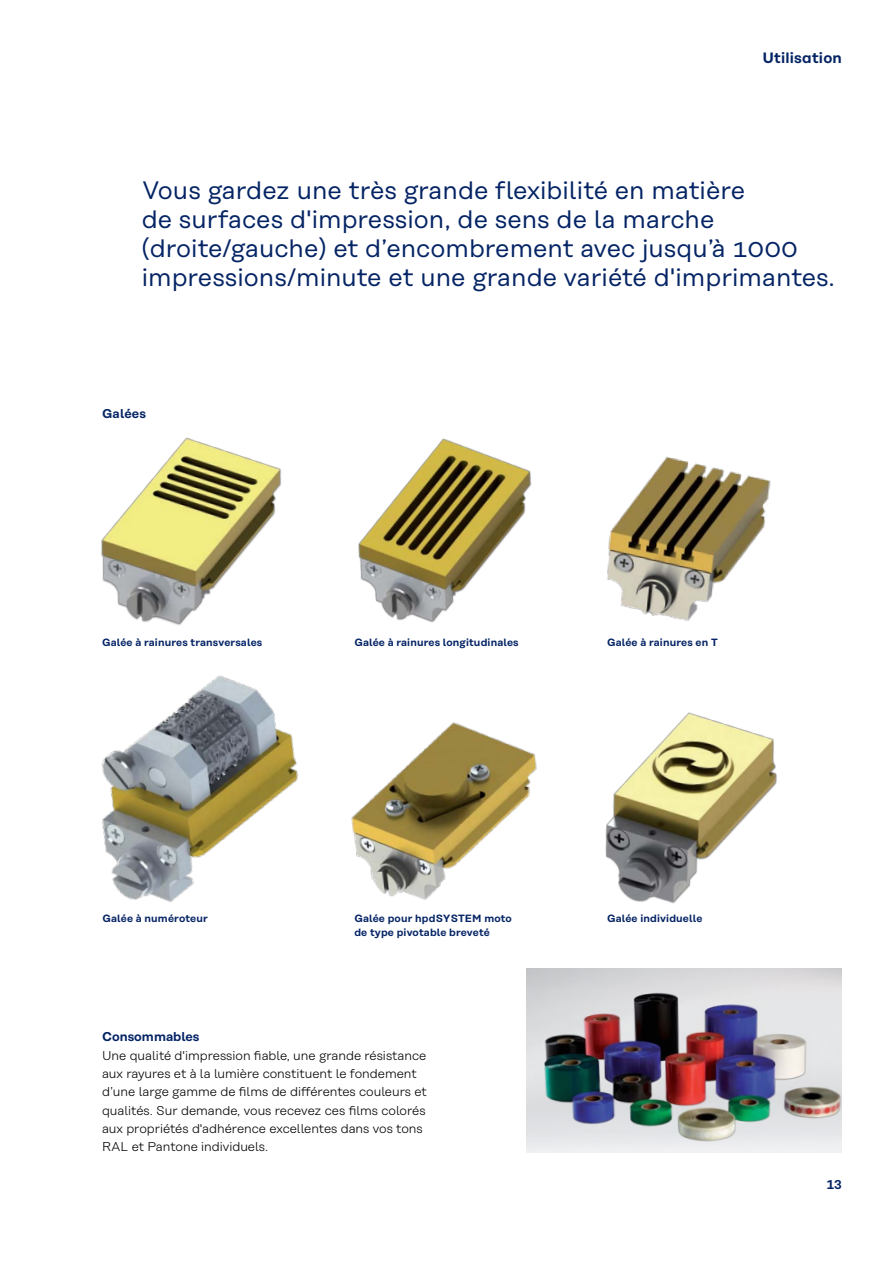
<style>
.page{position:relative;width:893px;height:1263px;background:#fff}
.page>*{position:absolute;margin:0;border:0;box-sizing:border-box;transform-origin:0 0}
.t1{font:25.2px/29px "Koenig&Bauer T";color:#052465}
.t2{font:600 15px "Koenig&Bauer H";letter-spacing:.015em;color:#052465}
.t3{font:300 12.75px/18.3px "Koenig&Bauer T";color:#000}
.t4{font:600 12.75px "Koenig&Bauer T";color:#052465}
.t5{font:600 12.75px "Koenig&Bauer H";color:#052465}
.t6{font:600 10.5px/13.5px "Koenig&Bauer T";letter-spacing:.015em;color:#052465}
</style>
<div class="page">
<img style="left:358px;top:438px;width:174px;height:185px">
<img style="left:101px;top:437px;width:181px;height:188px">
<img style="left:605px;top:712px;width:172px;height:192px">
<img style="left:101px;top:675px;width:197px;height:227px">
<img style="left:606px;top:457px;width:165px;height:164px">
<img style="left:351px;top:722px;width:186px;height:178px">
<img style="left:527px;top:969px;width:315px;height:183px">
<p class="t2" style="left:762px;top:49px;width:81px">Utilisation</p>
<h1 class="t1" style="left:142px;top:176px;width:695px">Vous gardez une très grande flexibilité en matière<br>de surfaces d'impression, de sens de la marche (droite/gauche) et d’encombrement avec jusqu’à 1000 impressions/minute et une grande variété d'imprimantes.</h1>
<p class="t4" style="left:102px;top:405px;width:46px">Galées</p>
<p class="t6" style="left:102px;top:636px;width:162px">Galée à rainures transversales</p>
<p class="t6" style="left:354px;top:636px;width:166px">Galée à rainures longitudinales</p>
<p class="t6" style="left:607px;top:636px;width:112px">Galée à rainures en T</p>
<p class="t6" style="left:102px;top:912px;width:107px">Galée à numéroteur</p>
<p class="t6" style="left:354px;top:912px;width:159px">Galée pour hpdSYSTEM moto de type pivotable breveté</p>
<p class="t6" style="left:607px;top:912px;width:97px">Galée individuelle</p>
<p class="t4" style="left:102px;top:1029px;width:99px">Consommables</p>
<p class="t3" style="left:102px;top:1046px;width:326px">Une qualité d'impression fiable, une grande résistance aux rayures et à la lumière constituent le fondement d’une large gamme de films de différentes couleurs et qualités. Sur demande, vous recevez ces films colorés aux propriétés d'adhérence excellentes dans vos tons RAL et Pantone individuels.</p>
<p class="t5" style="left:827px;top:1177px;width:17px">13</p>
</div>
